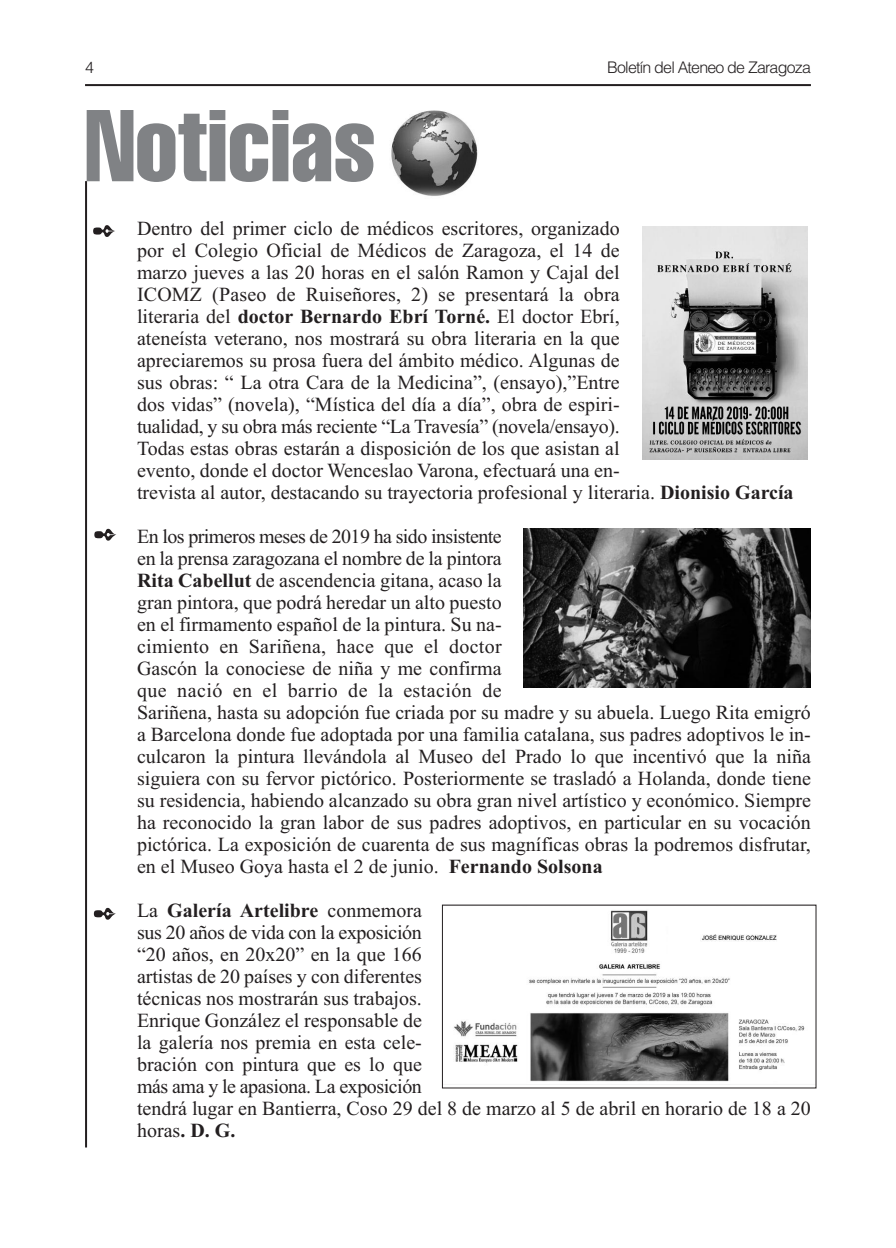
<style>
.page{position:relative;width:896px;height:1248px;background:#fff}
.page>*{position:absolute;margin:0;border:0;box-sizing:border-box;transform-origin:0 0}
.t1{font:extra-condensed 100px "Helvetica";color:#808285}
.t2{font:20px/22px "Times New Roman";color:#231f20}
.t3{font:300 16px "Helvetica";letter-spacing:-.05em;color:#231f20}
.s1{font-weight:700}
</style>
<div class="page">
<hr style="left:85px;top:84px;width:726px;height:2px;background:#231f20">
<img style="left:391px;top:110px;width:87px;height:86px">
<hr style="left:85px;top:181px;width:2px;height:966px;background:#231f20">
<svg style="left:93px;top:225px;width:22px;height:12px"></svg>
<svg style="left:94px;top:529px;width:22px;height:11px"></svg>
<svg style="left:94px;top:907px;width:22px;height:12px"></svg>
<svg style="left:642px;top:226px;width:1px;height:233px"></svg>
<img style="left:643px;top:226px;width:165px;height:233px">
<img style="left:523px;top:528px;width:288px;height:159px">
<img style="left:454px;top:910px;width:351px;height:172px">
<p class="t3" style="left:85px;top:54px;width:10px">4</p>
<p class="t3" style="left:607px;top:54px;width:205px">Boletín del Ateneo de Zaragoza</p>
<h1 class="t1" style="left:85px;top:110px;width:292px">Noticias</h1>
<p class="t2" style="left:137px;top:217px;width:658px">Dentro del primer ciclo de médicos escritores, organizado<br>por el Colegio Oficial de Médicos de Zaragoza, el 14 de<br>marzo jueves a las 20 horas en el salón Ramon y Cajal del<br>ICOMZ (Paseo de Ruiseñores, 2) se presentará la obra<br>literaria del <span class="s1">doctor Bernardo Ebrí Torné.</span> El doctor Ebrí,<br>ateneísta veterano, nos mostrará su obra literaria en la que<br>apreciaremos su prosa fuera del ámbito médico. Algunas de<br>sus obras: “ La otra Cara de la Medicina”, (ensayo),”Entre<br>dos vidas” (novela), “Mística del día a día”, obra de espiri-<br>tualidad, y su obra más reciente “La Travesía” (novela/ensayo).<br>Todas estas obras estarán a disposición de los que asistan al<br>evento, donde el doctor Wenceslao Varona, efectuará una en-<br>trevista al autor, destacando su trayectoria profesional y literaria. <span class="s1">Dionisio García</span></p>
<p class="t2" style="left:137px;top:525px;width:675px">En los primeros meses de 2019 ha sido insistente<br>en la prensa zaragozana el nombre de la pintora<br><span class="s1">Rita Cabellut</span> de ascendencia gitana, acaso la<br>gran pintora, que podrá heredar un alto puesto<br>en el firmamento español de la pintura. Su na-<br>cimiento en Sariñena, hace que el doctor<br>Gascón la conociese de niña y me confirma<br>que nació en el barrio de la estación de<br>Sariñena, hasta su adopción fue criada por su madre y su abuela. Luego Rita emigró a Barcelona donde fue adoptada por una familia catalana, sus padres adoptivos le in&shy;culcaron la pintura llevándola al Museo del Prado lo que incentivó que la niña siguiera con su fervor pictórico. Posteriormente se trasladó a Holanda, donde tiene su residencia, habiendo alcanzado su obra gran nivel artístico y económico. Siempre ha reconocido la gran labor de sus padres adoptivos, en particular en su vocación pictórica. La exposición de cuarenta de sus magníficas obras la podremos disfrutar, en el Museo Goya hasta el 2 de junio. <span class="s1">Fernando Solsona</span></p>
<p class="t2" style="left:137px;top:899px;width:675px">La <span class="s1">Galería Artelibre</span> conmemora<br>sus 20 años de vida con la exposición<br>“20 años, en 20x20” en la que 166<br>artistas de 20 países y con diferentes<br>técnicas nos mostrarán sus trabajos.<br>Enrique González el responsable de<br>la galería nos premia en esta cele-<br>bración con pintura que es lo que<br>más ama y le apasiona. La exposición<br>tendrá lugar en Bantierra, Coso 29 del 8 de marzo al 5 de abril en horario de 18 a 20 horas<span class="s1">. D. G.</span></p>
</div>
